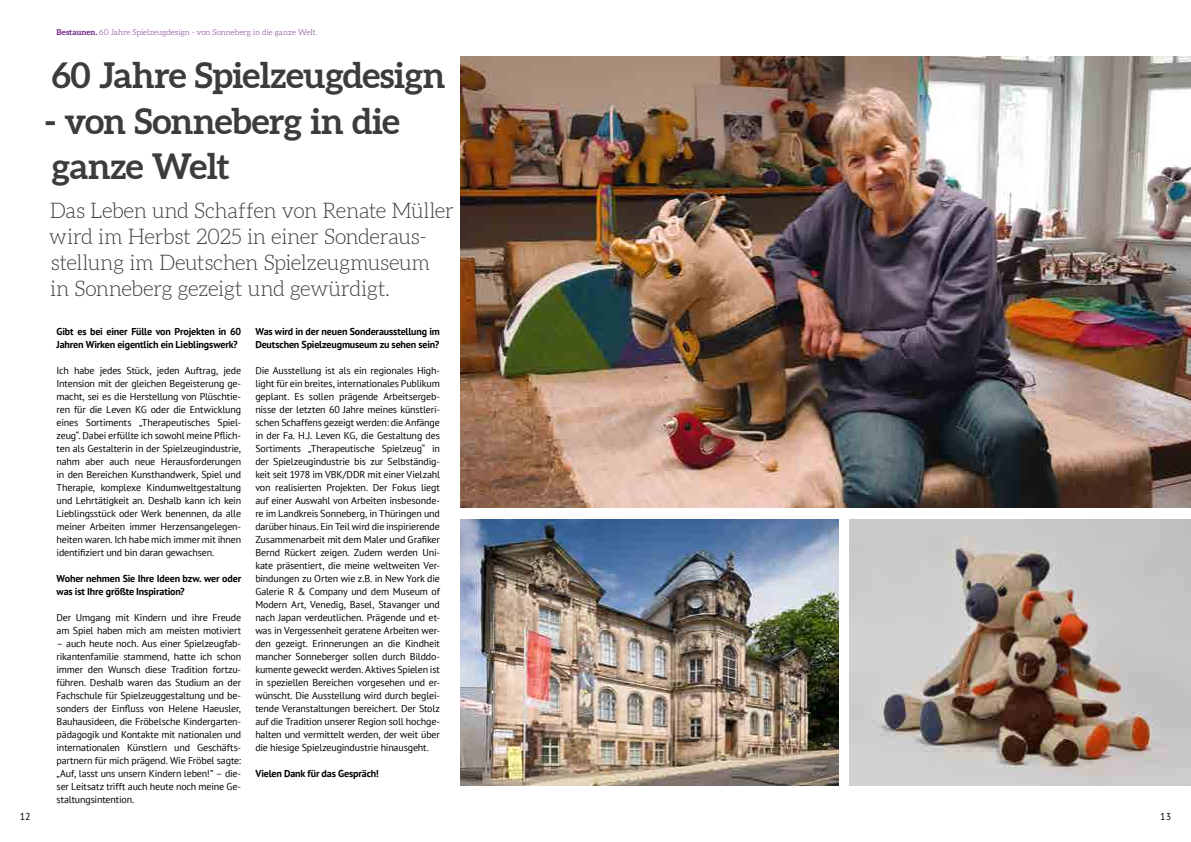
<style>
.page{position:relative;width:1191px;height:842px;background:#fff}
.page>*{position:absolute;margin:0;border:0;box-sizing:border-box;transform-origin:0 0}
.t1{font:700 35.6px/45.5px "Aleo";letter-spacing:-.01em;color:#3c3c3b}
.t2{font:300 21.2px/26px "Aleo";letter-spacing:-.02em;color:#3c3c3b}
.t3{font:10px/13px "PT Sans";letter-spacing:-.015em;color:#000;text-align:justify}
.t4{font:700 10px/13px "PT Sans";letter-spacing:-.015em;color:#000}
.t5{font:300 8px "Aleo";color:#702283}
.s1{font-weight:700}
</style>
<div class="page">
<img style="left:461px;top:57px;width:730px;height:451px">
<img style="left:461px;top:519px;width:377px;height:266px">
<img style="left:849px;top:519px;width:342px;height:266px">
<p class="t5" style="left:57px;top:27px;width:262px"><span class="s1">Bestaunen.</span> 60 Jahre Spielzeugdesign - von Sonneberg in die ganze Welt.</p>
<h1 class="t1" style="left:52px;top:54px;width:395px">60 Jahre Spielzeugdesign</h1>
<h1 class="t1" style="left:45px;top:99px;width:356px">- von Sonneberg in die ganze Welt</h1>
<h2 class="t2" style="left:49px;top:199px;width:406px">Das Leben und Schaffen von Renate Müller wird im Herbst 2025 in einer Sonderaus&shy;stellung im Deutschen Spielzeugmuseum<br>in Sonneberg gezeigt und gewürdigt.</h2>
<p class="t4" style="left:57px;top:325px;width:186px">Gibt es bei einer Fülle von Projekten in 60<br>Jahren Wirken eigentlich ein Lieblingswerk?</p>
<p class="t3" style="left:57px;top:364px;width:186px">Ich habe jedes Stück, jeden Auftrag, jede Intension mit der gleichen Begeisterung ge&shy;macht, sei es die Herstellung von Plüschtie&shy;ren für die Leven KG oder die Entwicklung eines Sortiments „Therapeutisches Spiel&shy;zeug“. Dabei erfüllte ich sowohl meine Pflich&shy;ten als Gestalterin in der Spielzeugindustrie, nahm aber auch neue Herausforderungen in den Bereichen Kunsthandwerk, Spiel und Therapie, komplexe Kindumweltgestaltung und Lehrtätigkeit an. Deshalb kann ich kein Lieblingsstück oder Werk benennen, da alle meiner Arbeiten immer Herzensangelegen&shy;heiten waren. Ich habe mich immer mit ihnen identifiziert und bin daran gewachsen.</p>
<p class="t4" style="left:57px;top:572px;width:186px">Woher nehmen Sie Ihre Ideen bzw. wer oder was ist Ihre größte Inspiration?</p>
<p class="t3" style="left:57px;top:611px;width:186px">Der Umgang mit Kindern und ihre Freude am Spiel haben mich am meisten motiviert</p>
<p class="t3" style="left:57px;top:637px;width:186px">– auch heute noch. Aus einer Spielzeugfab&shy;rikantenfamilie stammend, hatte ich schon immer den Wunsch diese Tradition fortzu&shy;führen. Deshalb waren das Studium an der Fachschule für Spielzeuggestaltung und be&shy;sonders der Einfluss von Helene Haeusler, Bauhausideen, die Fröbelsche Kindergarten&shy;pädagogik und Kontakte mit nationalen und internationalen Künstlern und Geschäfts&shy;partnern für mich prägend. Wie Fröbel sagte: „Auf, lasst uns unsern Kindern leben!” – die&shy;ser Leitsatz trifft auch heute noch meine Ge&shy;staltungsintention.</p>
<p class="t4" style="left:255px;top:325px;width:186px">Was wird in der neuen Sonderausstellung im<br>Deutschen Spielzeugmuseum zu sehen sein?</p>
<p class="t3" style="left:255px;top:364px;width:186px">Die Ausstellung ist als ein regionales High&shy;light für ein breites, internationales Publikum geplant. Es sollen prägende Arbeitsergeb&shy;nisse der letzten 60 Jahre meines künstleri&shy;schen Schaffens gezeigt werden: die Anfänge in der Fa. H.J. Leven KG, die Gestaltung des Sortiments „Therapeutische Spielzeug“ in der Spielzeugindustrie bis zur Selbständig&shy;keit seit 1978 im VBK/DDR mit einer Vielzahl von realisierten Projekten. Der Fokus liegt auf einer Auswahl von Arbeiten insbesonde&shy;re im Landkreis Sonneberg, in Thüringen und darüber hinaus. Ein Teil wird die inspirierende Zusammenarbeit mit dem Maler und Grafiker Bernd Rückert zeigen. Zudem werden Uni&shy;kate präsentiert, die meine weltweiten Ver&shy;bindungen zu Orten wie z.B. in New York die Galerie R &amp; Company und dem Museum of Modern Art, Venedig, Basel, Stavanger und nach Japan verdeutlichen. Prägende und et&shy;was in Vergessenheit geratene Arbeiten wer&shy;den gezeigt. Erinnerungen an die Kindheit mancher Sonneberger sollen durch Bilddo&shy;kumente geweckt werden. Aktives Spielen ist in speziellen Bereichen vorgesehen und er&shy;wünscht. Die Ausstellung wird durch beglei&shy;tende Veranstaltungen bereichert. Der Stolz auf die Tradition unserer Region soll hochge&shy;halten und vermittelt werden, der weit über die hiesige Spielzeugindustrie hinausgeht.</p>
<p class="t4" style="left:255px;top:767px;width:125px">Vielen Dank für das Gespräch!</p>
<p class="t3" style="left:20px;top:810px;width:12px">12</p>
<p class="t3" style="left:1160px;top:810px;width:12px">13</p>
</div>
